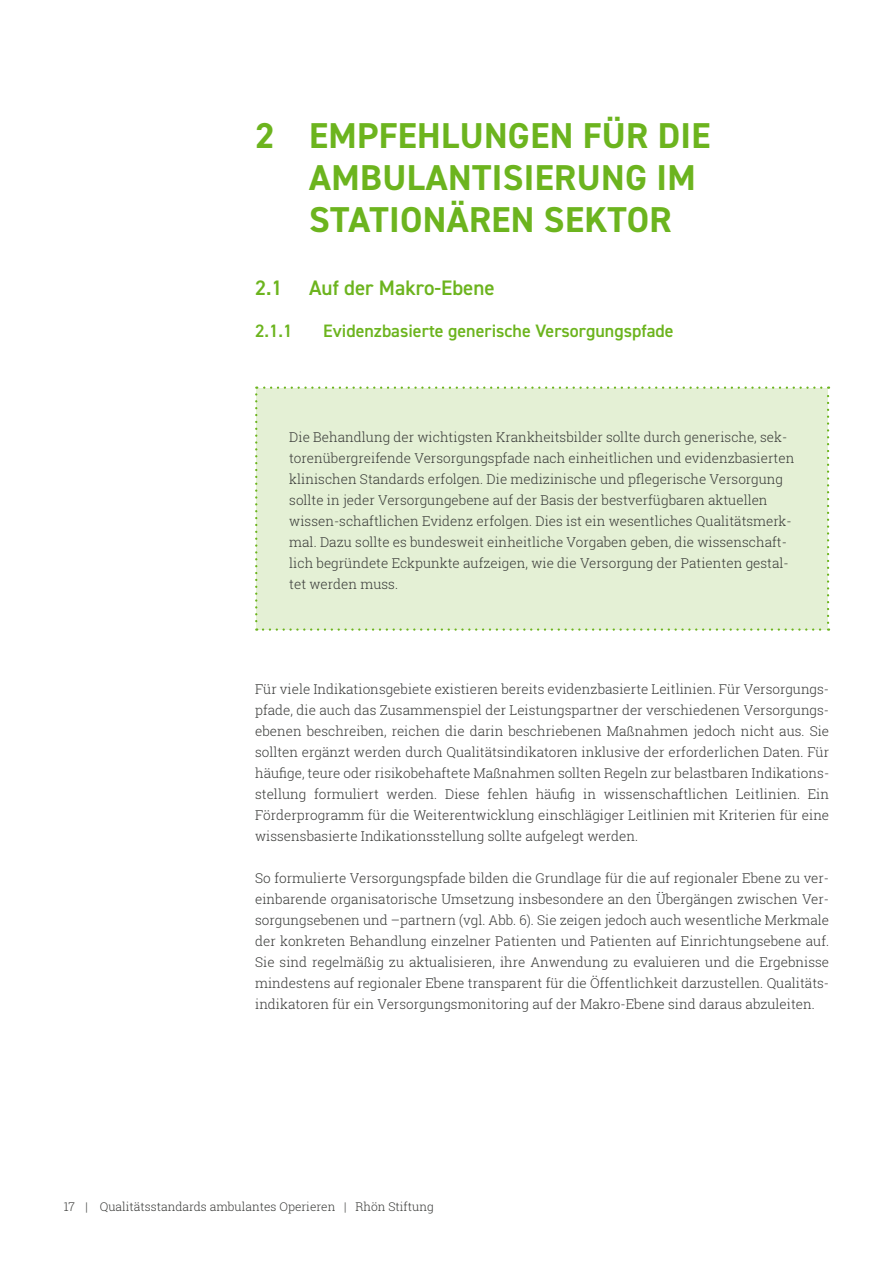
<style>
.page{position:relative;width:893px;height:1263px;background:#fff}
.page>*{position:absolute;margin:0;border:0;box-sizing:border-box;transform-origin:0 0}
.t1{font:700 36px/42px "DIN2014";letter-spacing:.01em;color:#6cb41e}
.t2{font:600 21px "DIN2014";color:#6cb41e}
.t3{font:600 18px "DIN2014";color:#6cb41e}
.Copy{font:300 13.5px/21px "Roboto Slab";color:#383937}
.t4{font:300 12px "Roboto Slab";color:#383937}
</style>
<div class="page">
<div style="left:255px;top:386px;width:574px;height:245px;background:#e4f0d5"></div>
<h2 class="t1" style="left:309px;top:114px;width:403px;text-indent:-54px">2 EMPFEHLUNGEN FÜR DIE<br>AMBULANTISIERUNG IM<br>STATIONÄREN SEKTOR</h2>
<h3 class="t2" style="left:255px;top:274px;width:29px">2.1</h3>
<h3 class="t2" style="left:309px;top:274px;width:187px">Auf der Makro-Ebene</h3>
<h4 class="t3" style="left:255px;top:319px;width:39px">2.1.1</h4>
<h4 class="t3" style="left:323px;top:319px;width:352px">Evidenzbasierte generische Versorgungspfade</h4>
<p class="Copy" style="left:289px;top:426px;width:507px">Die Behandlung der wichtigsten Krankheitsbilder sollte durch generische, sek&shy;torenübergreifende Versorgungspfade nach einheitlichen und evidenzbasierten klinischen Standards erfolgen. Die medizinische und pflegerische Versorgung sollte in jeder Versorgungebene auf der Basis der bestverfügbaren aktuellen wissen-schaftlichen Evidenz erfolgen. Dies ist ein wesentliches Qualitätsmerk&shy;mal. Dazu sollte es bundesweit einheitliche Vorgaben geben, die wissenschaft&shy;lich begründete Eckpunkte aufzeigen, wie die Versorgung der Patienten gestal&shy;tet werden muss.</p>
<p class="Copy" style="left:255px;top:678px;width:576px">Für viele Indikationsgebiete existieren bereits evidenzbasierte Leitlinien. Für Versorgungs&shy;pfade, die auch das Zusammenspiel der Leistungspartner der verschiedenen Versorgungs&shy;ebenen beschreiben, reichen die darin beschriebenen Maßnahmen jedoch nicht aus. Sie sollten ergänzt werden durch Qualitätsindikatoren inklusive der erforderlichen Daten. Für häufige, teure oder risikobehaftete Maßnahmen sollten Regeln zur belastbaren Indikations&shy;stellung formuliert werden. Diese fehlen häufig in wissenschaftlichen Leitlinien. Ein Förderprogramm für die Weiterentwicklung einschlägiger Leitlinien mit Kriterien für eine wissensbasierte Indikationsstellung sollte aufgelegt werden.</p>
<p class="Copy" style="left:255px;top:867px;width:576px;text-align:justify">So formulierte Versorgungspfade bilden die Grundlage für die auf regionaler Ebene zu ver&shy;einbarende organisatorische Umsetzung insbesondere an den Übergängen zwischen Ver&shy;sorgungsebenen und –partnern (vgl. Abb. 6). Sie zeigen jedoch auch wesentliche Merkmale der konkreten Behandlung einzelner Patienten und Patienten auf Einrichtungsebene auf.<br>Sie sind regelmäßig zu aktualisieren, ihre Anwendung zu evaluieren und die Ergebnisse mindestens auf regionaler Ebene transparent für die Öffentlichkeit darzustellen. Qualitäts&shy;indikatoren für ein Versorgungsmonitoring auf der Makro-Ebene sind daraus abzuleiten.</p>
<p class="t4" style="left:64px;top:1198px;width:13px">17</p>
<p class="t4" style="left:85px;top:1198px;width:350px">| Qualitätsstandards ambulantes Operieren | Rhön Stiftung</p>
</div>
